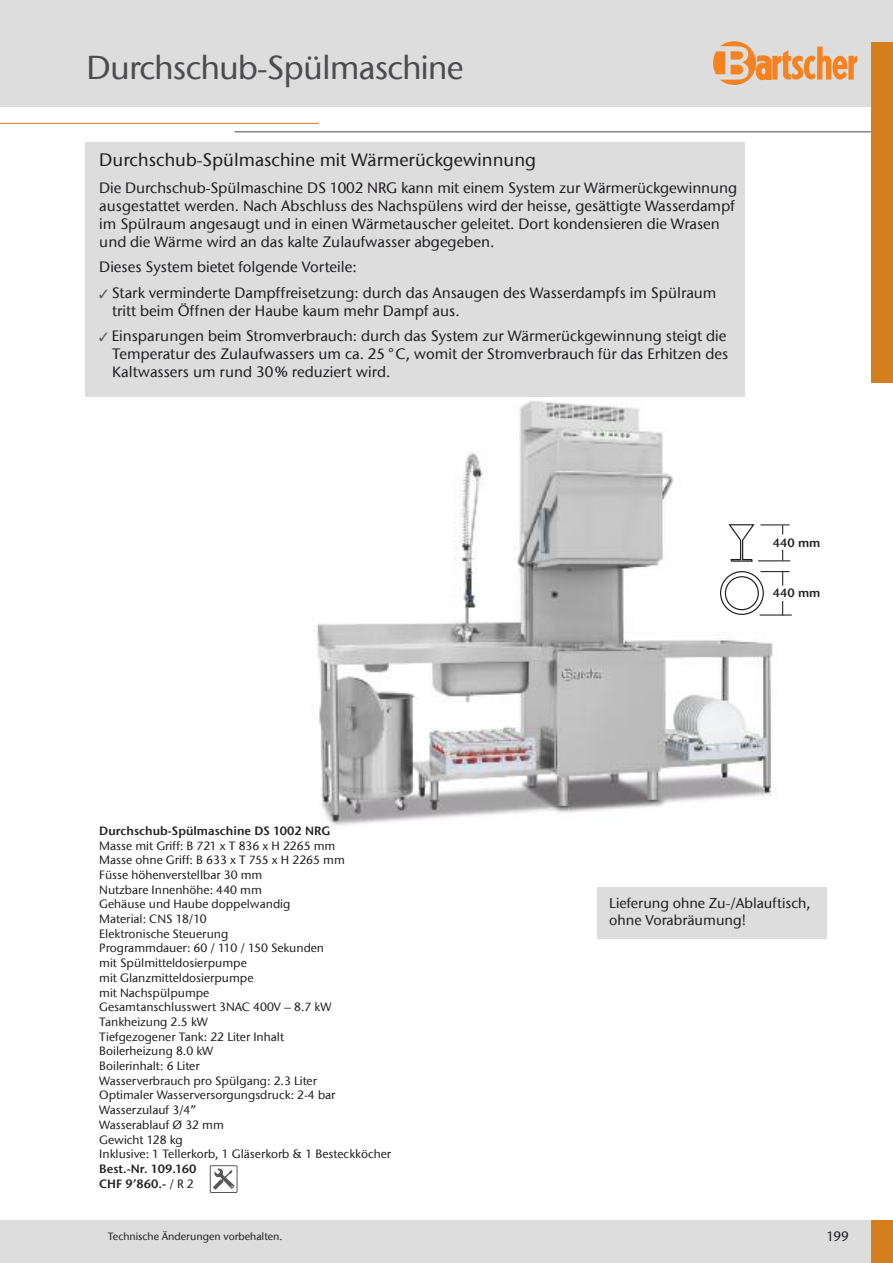
<style>
.page{position:relative;width:893px;height:1263px;background:#fff}
.page>*{position:absolute;margin:0;border:0;box-sizing:border-box;transform-origin:0 0}
.t1{font:500 33px "ITC Stone Sans Com";letter-spacing:-.025em;color:#4c4b4e}
.t2{font:500 18px "ITC Stone Sans Com";color:#201e21}
.t3{font:500 15px/18px "ITC Stone Sans Com";color:#201e21}
.t4{font:500 14.25px/17.1px "ITC Stone Sans Com";color:#201e21}
.t5{font:500 13.5px "ITC Stone Sans Com";color:#201e21}
.t6{font:500 12px/14.7px "ITC Stone Sans Com";color:#201e21}
.t7{font:12px/14.7px "ITC Stone Sans Com Semi";color:#201e21}
.t8{font:500 10.5px "ITC Stone Sans Com";color:#201e21}
.s1{color:#58595b}
.s2{font-family:"ITC Stone Sans Com";font-weight:500}
</style>
<div class="page">
<img style="left:314px;top:392px;width:478px;height:434px">
<hr style="left:0;top:123px;width:319px;height:1px;background:#d57e1d">
<hr style="left:235px;top:131px;width:658px;height:1px;background:#4c4b4e">
<div style="left:0;top:0;width:893px;height:106px;background:#deddde"></div>
<div style="left:872px;top:43px;width:21px;height:340px;background:#d57e1d"></div>
<div style="left:0;top:1220px;width:893px;height:43px;background:#deddde"></div>
<div style="left:872px;top:1220px;width:21px;height:43px;background:#d57e1d"></div>
<svg style="left:713px;top:41px;width:144px;height:44px"></svg>
<div style="left:85px;top:142px;width:659px;height:255px;background:#deddde"></div>
<div style="left:597px;top:887px;width:230px;height:51px;background:#deddde"></div>
<hr style="left:758px;top:560px;width:32px;height:1px;background:#201e21">
<svg style="left:728px;top:524px;width:61px;height:38px"></svg>
<hr style="left:760px;top:614px;width:32px;height:1px;background:#201e21">
<svg style="left:720px;top:571px;width:69px;height:44px"></svg>
<svg style="left:213px;top:1168px;width:22px;height:22px"></svg>
<div style="left:210px;top:1165px;width:27px;height:28px;border:1px solid #57585a"></div>
<h1 class="t1" style="left:87px;top:48px;width:379px">Durchschub-Spülmaschine</h1>
<p class="t2" style="left:99px;top:149px;width:438px">Durchschub-Spülmaschine mit Wärmerückgewinnung</p>
<p class="t3" style="left:99px;top:179px;width:639px">Die Durchschub-Spülmaschine DS 1002 NRG kann mit einem System zur Wärmerückgewinnung ausgestattet werden. Nach Abschluss des Nachspülens wird der heisse, gesättigte Wasserdampf im Spülraum angesaugt und in einen Wärmetauscher geleitet. Dort kondensieren die Wrasen und die Wärme wird an das kalte Zulaufwasser abgegeben.</p>
<p class="t3" style="left:99px;top:258px;width:259px">Dieses System bietet folgende Vorteile:</p>
<p class="t3" style="left:112px;top:284px;width:606px;text-indent:-13px"><span class="s1">✓</span> Stark verminderte Dampffreisetzung: durch das Ansaugen des Wasserdampfs im Spülraum tritt beim Öffnen der Haube kaum mehr Dampf aus.</p>
<p class="t3" style="left:112px;top:327px;width:618px;text-indent:-13px"><span class="s1">✓</span> Einsparungen beim Stromverbrauch: durch das System zur Wärmerückgewinnung steigt die<br>Temperatur des Zulaufwassers um ca. 25°C, womit der Stromverbrauch für das Erhitzen des<br>Kaltwassers um rund 30% reduziert wird.</p>
<p class="t7" style="left:773px;top:535px;width:49px">440 mm</p>
<p class="t7" style="left:773px;top:586px;width:49px">440 mm</p>
<p class="t7" style="left:99px;top:823px;width:233px">Durchschub-Spülmaschine DS 1002 NRG</p>
<p class="t6" style="left:99px;top:838px;width:293px">Masse mit Griff: B 721 x T 836 x H 2265 mm<br>Masse ohne Griff: B 633 x T 755 x H 2265 mm<br>Füsse höhenverstellbar 30 mm<br>Nutzbare Innenhöhe: 440 mm<br>Gehäuse und Haube doppelwandig<br>Material: CNS 18/10<br>Elektronische Steuerung<br>Programmdauer: 60 / 110 / 150 Sekunden<br>mit Spülmitteldosierpumpe<br>mit Glanzmitteldosierpumpe<br>mit Nachspülpumpe<br>Gesamtanschlusswert 3NAC 400V – 8.7 kW<br>Tankheizung 2.5 kW<br>Tiefgezogener Tank: 22 Liter Inhalt<br>Boilerheizung 8.0 kW<br>Boilerinhalt: 6 Liter<br>Wasserverbrauch pro Spülgang: 2.3 Liter<br>Optimaler Wasserversorgungsdruck: 2-4 bar<br>Wasserzulauf 3/4”<br>Wasserablauf Ø 32 mm<br>Gewicht 128 kg<br>Inklusive: 1 Tellerkorb, 1 Gläserkorb &amp; 1 Besteckköcher</p>
<p class="t7" style="left:99px;top:1161px;width:99px">Best.-Nr. 109.160<br>CHF 9’860.- <span class="s2">/ R 2</span></p>
<p class="t8" style="left:108px;top:1230px;width:176px">Technische Änderungen vorbehalten.</p>
<p class="t4" style="left:609px;top:894px;width:203px">Lieferung ohne Zu-/Ablauftisch, ohne Vorabräumung!</p>
<p class="t5" style="left:826px;top:1228px;width:24px">199</p>
</div>
